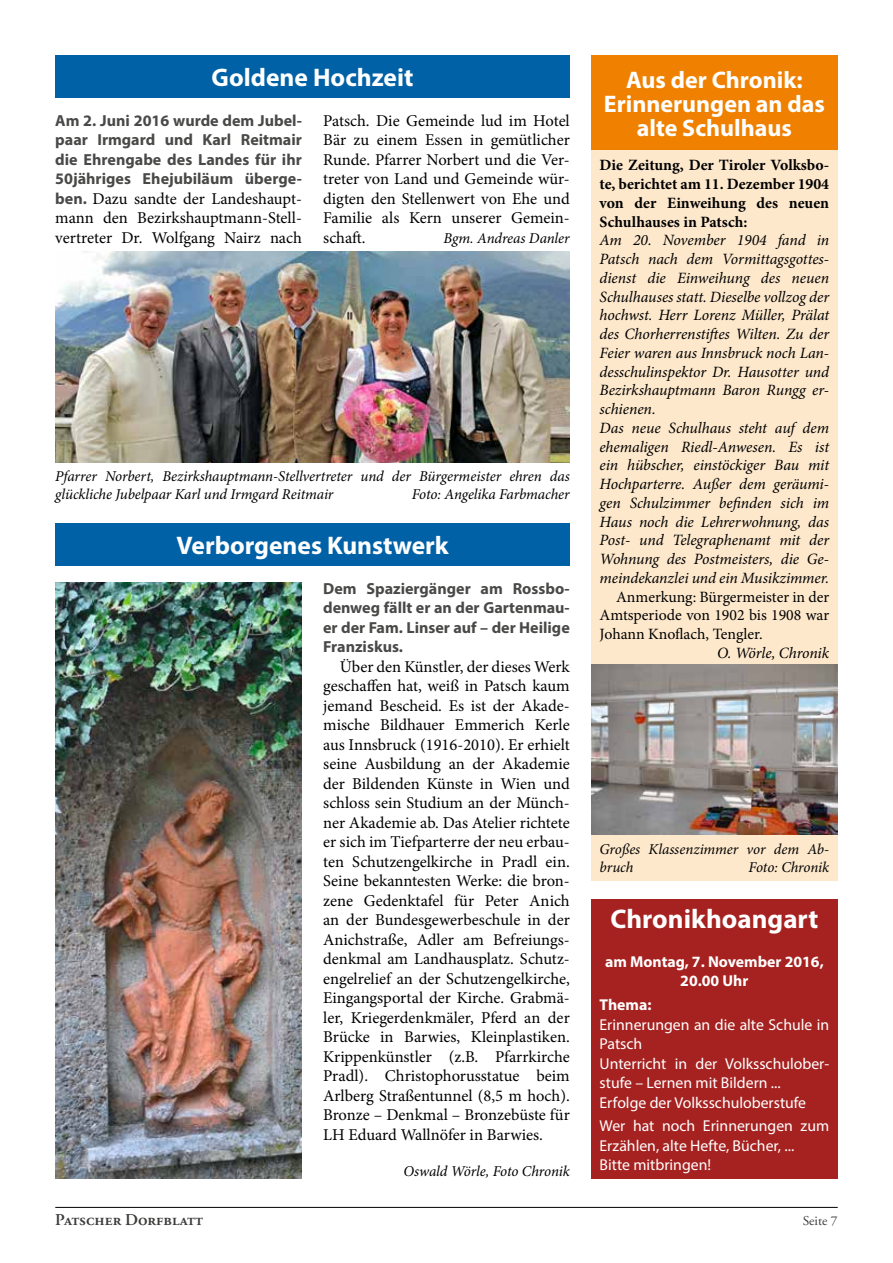
<style>
.page{position:relative;width:893px;height:1263px;background:#fff}
.page>*{position:absolute;margin:0;border:0;box-sizing:border-box;transform-origin:0 0}
.t1{font:700 27px "Myriad Pro";color:#fff}
.t2{font:700 25.5px "Myriad Pro";color:#fff}
.t3{font:700 24px/24px "Myriad Pro";color:#fff;text-align:center}
.t4{font:16.5px/19.5px "Minion Pro";color:#000;text-align:justify}
.t5{font:600 16.5px "Adobe Garamond Pro";color:#3b3b3a}
.t6{font:700 16.05px/19.5px "Myriad Pro";color:#494948;text-align:justify}
.t7{font:italic 15.75px/18.8px "Minion Pro";letter-spacing:-.005em;color:#000}
.t8{font:15.75px/19.5px "Myriad Pro";color:#fff}
.t9{font:700 15.75px/18.8px "Minion Pro";color:#000;text-align:justify}
.t10{font:15.75px/18.8px "Minion Pro";color:#000;text-align:justify}
.t11{font:700 15.75px/19.5px "Myriad Pro";color:#fff;text-align:center}
.t12{font:italic 15px/18px "Minion Pro";letter-spacing:-.01em;color:#000}
.t13{font:13.5px "Adobe Garamond Pro";color:#3b3b3a}
.s1{font-family:"Myriad Pro";font-weight:700;font-size:16.05px;color:#494948}
</style>
<div class="page">
<hr style="left:55px;top:1207px;width:783px;height:1px;background:#000">
<div style="left:591px;top:55px;width:247px;height:96px;background:#f08100"></div>
<div style="left:591px;top:151px;width:247px;height:516px;background:#fde8cc"></div>
<div style="left:55px;top:55px;width:515px;height:43px;background:#0061a7"></div>
<img style="left:55px;top:252px;width:515px;height:211px">
<div style="left:55px;top:523px;width:515px;height:43px;background:#0061a7"></div>
<img style="left:55px;top:583px;width:247px;height:596px">
<img style="left:591px;top:665px;width:247px;height:170px">
<div style="left:591px;top:835px;width:247px;height:46px;background:#fde8cc"></div>
<div style="left:591px;top:899px;width:247px;height:280px;background:#a62220"></div>
<h2 class="t2" style="left:212px;top:61px;width:203px">Goldene Hochzeit</h2>
<p class="t6" style="left:55px;top:110px;width:248px">Am 2. Juni 2016 wurde dem Jubel&shy;paar Irmgard und Karl Reitmair die Ehrengabe des Landes für ihr 50jähriges Ehejubiläum überge-</p>
<p class="t4" style="left:55px;top:189px;width:248px"><span class="s1">ben.</span> Dazu sandte der Landeshaupt&shy;mann den Bezirkshauptmann-Stell&shy;vertreter Dr. Wolfgang Nairz nach</p>
<p class="t4" style="left:323px;top:111px;width:248px">Patsch. Die Gemeinde lud im Hotel Bär zu einem Essen in gemütlicher Runde. Pfarrer Norbert und die Ver&shy;treter von Land und Gemeinde wür&shy;digten den Stellenwert von Ehe und Familie als Kern unserer Gemein&shy;schaft.</p>
<p class="t12" style="left:443px;top:229px;width:128px">Bgm. Andreas Danler</p>
<p class="t12" style="left:55px;top:467px;width:516px">Pfarrer Norbert, Bezirkshauptmann-Stellvertreter und der Bürgermeister ehren das glückliche Jubelpaar Karl und Irmgard Reitmair</p>
<p class="t12" style="left:412px;top:485px;width:159px">Foto: Angelika Farbmacher</p>
<h2 class="t2" style="left:176px;top:529px;width:274px">Verborgenes Kunstwerk</h2>
<p class="t6" style="left:323px;top:578px;width:248px">Dem Spaziergänger am Rossbo&shy;denweg fällt er an der Gartenmau&shy;er der Fam. Linser auf – der Heilige Franziskus.</p>
<p class="t4" style="left:323px;top:657px;width:248px;text-indent:16px">Über den Künstler, der dieses Werk geschaffen hat, weiß in Patsch kaum jemand Bescheid. Es ist der Akade&shy;mische Bildhauer Emmerich Kerle aus Innsbruck (1916-2010). Er erhielt seine Ausbildung an der Akademie der Bildenden Künste in Wien und schloss sein Studium an der Münch&shy;ner Akademie ab. Das Atelier richtete er sich im Tiefparterre der neu erbau&shy;ten Schutzengelkirche in Pradl ein.<br>Seine bekanntesten Werke: die bron&shy;zene Gedenktafel für Peter Anich an der Bundesgewerbeschule in der Anichstraße, Adler am Befreiungs&shy;denkmal am Landhausplatz. Schutz&shy;engelrelief an der Schutzengelkirche, Eingangsportal der Kirche. Grabmä&shy;ler, Kriegerdenkmäler, Pferd an der Brücke in Barwies, Kleinplastiken.<br>Krippenkünstler (z.B. Pfarrkirche Pradl). Christophorusstatue beim Arlberg Straßentunnel (8,5 m hoch).<br>Bronze – Denkmal – Bronzebüste für LH Eduard Wallnöfer in Barwies.</p>
<p class="t12" style="left:404px;top:1162px;width:168px">Oswald Wörle, Foto Chronik</p>
<h3 class="t3" style="left:604px;top:67px;width:223px">Aus der Chronik:<br>Erinnerungen an das alte Schulhaus</h3>
<p class="t9" style="left:600px;top:156px;width:231px">Die Zeitung, Der Tiroler Volksbo&shy;te, berichtet am 11. Dezember 1904 von der Einweihung des neuen Schulhauses in Patsch:</p>
<p class="t7" style="left:600px;top:231px;width:231px">Am 20. November 1904 fand in Patsch nach dem Vormittagsgottes&shy;dienst die Einweihung des neuen Schulhauses statt. Dieselbe vollzog der hochwst. Herr Lorenz Müller, Prälat des Chorherrenstiftes Wilten. Zu der Feier waren aus Innsbruck noch Lan&shy;desschulinspektor Dr. Hausotter und Bezirkshauptmann Baron Rungg er&shy;schienen.<br>Das neue Schulhaus steht auf dem ehemaligen Riedl-Anwesen. Es ist ein hübscher, einstöckiger Bau mit Hochparterre. Außer dem geräumi&shy;gen Schulzimmer befinden sich im Haus noch die Lehrerwohnung, das Post- und Telegraphenamt mit der Wohnung des Postmeisters, die Ge&shy;meindekanzlei und ein Musikzimmer.</p>
<p class="t10" style="left:600px;top:587px;width:231px;text-indent:17px">Anmerkung: Bürgermeister in der Amtsperiode von 1902 bis 1908 war Johann Knoflach, Tengler.</p>
<p class="t7" style="left:717px;top:643px;width:114px">O. Wörle, Chronik</p>
<p class="t12" style="left:600px;top:840px;width:231px">Großes Klassenzimmer vor dem Ab&shy;bruch</p>
<p class="t12" style="left:749px;top:858px;width:82px">Foto: Chronik</p>
<h1 class="t1" style="left:610px;top:901px;width:209px">Chronikhoangart</h1>
<p class="t11" style="left:605px;top:951px;width:220px">am Montag, 7. November 2016,<br>20.00 Uhr</p>
<p class="t11" style="left:600px;top:994px;width:53px">Thema:</p>
<p class="t8" style="left:600px;top:1014px;width:231px">Erinnerungen an die alte Schule in<br>Patsch<br>Unterricht in der Volksschulober&shy;stufe – Lernen mit Bildern ...<br>Erfolge der Volksschuloberstufe</p>
<p class="t8" style="left:600px;top:1116px;width:231px">Wer hat noch Erinnerungen zum<br>Erzählen, alte Hefte, Bücher, ...<br>Bitte mitbringen!</p>
<p class="t5" style="left:55px;top:1210px;width:149px">Patscher Dorfblatt</p>
<p class="t13" style="left:803px;top:1212px;width:36px">Seite 7</p>
</div>
